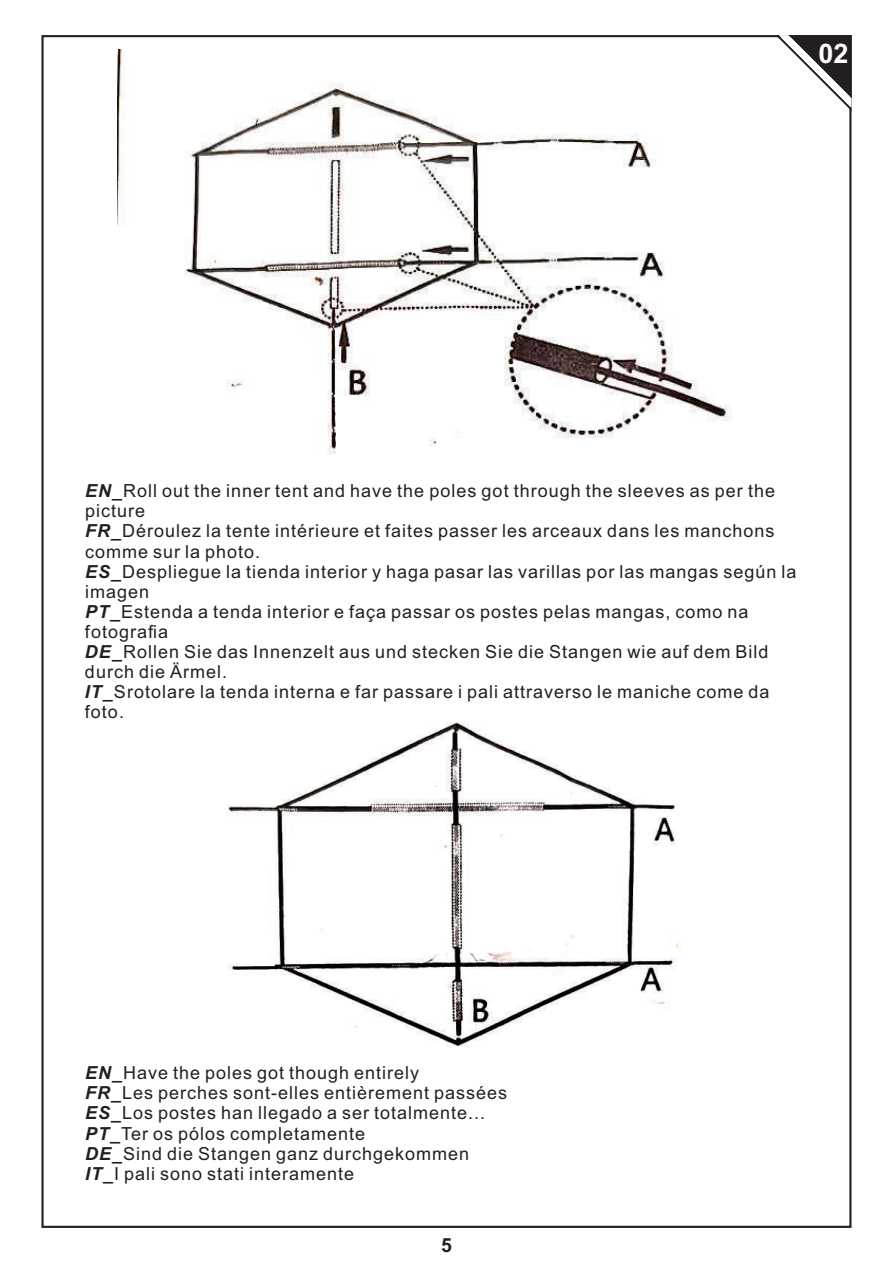
<style>
.page{position:relative;width:893px;height:1263px;background:#fff}
.page>*{position:absolute;margin:0;border:0;box-sizing:border-box;transform-origin:0 0}
.t1{font:700 27px "Arial";color:#fff}
.t2{font:700 19.5px "Arial";color:#231f20}
.t3{font:18px/20.1px "Arial";letter-spacing:.055em;color:#231f20}
.s1{font-weight:700;font-style:italic}
</style>
<div class="page">
<img style="left:118px;top:50px;width:614px;height:405px">
<img style="left:227px;top:722px;width:452px;height:325px">
<svg style="left:775px;top:35px;width:77px;height:79px"></svg>
<h1 class="t1" style="left:818px;top:43px;width:32px">02</h1>
<p class="t3" style="left:85px;top:482px;width:713px"><span class="s1">EN_</span>Roll out the inner tent and have the poles got through the sleeves as per the picture<br><span class="s1">FR_</span>Déroulez la tente intérieure et faites passer les arceaux dans les manchons comme sur la photo.<br><span class="s1">ES_</span>Despliegue la tienda interior y haga pasar las varillas por las mangas según la imagen<br><span class="s1">PT_</span>Estenda a tenda interior e faça passar os postes pelas mangas, como na fotografia<br><span class="s1">DE_</span>Rollen Sie das Innenzelt aus und stecken Sie die Stangen wie auf dem Bild durch die Ärmel.<br><span class="s1">IT_</span>Srotolare la tenda interna e far passare i pali attraverso le maniche come da foto.</p>
<p class="t3" style="left:85px;top:1064px;width:424px"><span class="s1">EN_</span>Have the poles got though entirely<br><span class="s1">FR_</span>Les perches sont-elles entièrement passées <span class="s1">ES_</span>Los postes han llegado a ser totalmente...<br><span class="s1">PT_</span>Ter os pólos completamente<br><span class="s1">DE_</span>Sind die Stangen ganz durchgekommen <span class="s1">IT_</span>I pali sono stati interamente</p>
<p class="t2" style="left:441px;top:1238px;width:12px">5</p>
</div>
